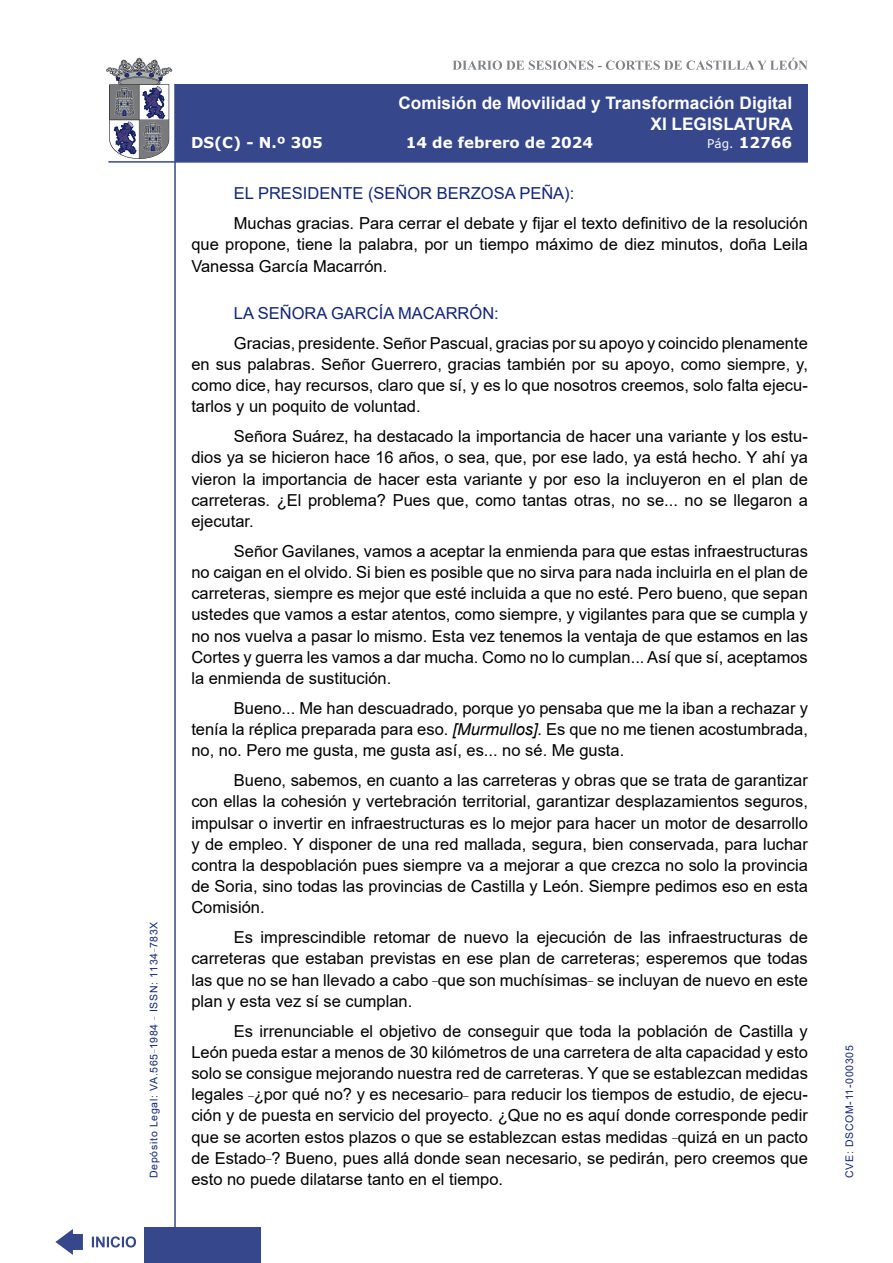
<style>
.page{position:relative;width:893px;height:1263px;background:#fff}
.page>*{position:absolute;margin:0;border:0;box-sizing:border-box;transform-origin:0 0}
.t1{font:700 17.25px/20.7px "Arial";color:#fff;text-align:right}
.t2{font:16.5px/21.1px "Arial";color:#000;text-align:justify}
.Orador{font:16.5px "Arial";color:#122678}
.t3{font:700 15px "Verdana";color:#fff}
.t4{font:10.5px "Arial";letter-spacing:.065em;color:#122678}
.s1{font-weight:400;font-size:12px}
.s2{font-style:italic}
</style>
<div class="page">
<svg style="left:452px;top:58px;width:356px;height:12px"></svg>
<hr style="left:174px;top:84px;width:2px;height:1179px;background:#36478c">
<div style="left:144px;top:1227px;width:117px;height:36px;background:#36478c"></div>
<div style="left:175px;top:84px;width:633px;height:78px;background:#36478c"></div>
<hr style="left:108px;top:161px;width:700px;height:2px;background:#36478c">
<svg style="left:92px;top:1236px;width:44px;height:11px"></svg>
<svg style="left:55px;top:1229px;width:28px;height:26px"></svg>
<svg style="left:106px;top:58px;width:66px;height:101px"></svg>
<p class="t4" style="left:146px;top:1178px;width:258px;rotate:-90deg">Depósito Legal: VA.565<sup>_</sup>1984 <sup>_</sup> ISSN: 1134<sup>_</sup>783X</p>
<p class="t1" style="left:398px;top:93px;width:396px">Comisión de Movilidad y Transformación Digital<br>XI LEGISLATURA</p>
<p class="t3" style="left:191px;top:132px;width:133px">DS(C) - N.º 305</p>
<p class="t3" style="left:406px;top:132px;width:189px">14 de febrero de 2024</p>
<p class="t3" style="left:707px;top:132px;width:86px"><span class="s1">Pág.</span> 12766</p>
<p class="Orador" style="left:234px;top:182px;width:342px">EL PRESIDENTE (SEÑOR BERZOSA PEÑA):</p>
<p class="t2" style="left:191px;top:213px;width:618px;text-indent:43px">Muchas gracias. Para cerrar el debate y fijar el texto definitivo de la resolución que propone, tiene la palabra, por un tiempo máximo de diez minutos, doña Leila Vanessa García Macarrón.</p>
<p class="Orador" style="left:234px;top:301px;width:266px">LA SEÑORA GARCÍA MACARRÓN:</p>
<p class="t2" style="left:191px;top:332px;width:618px;text-indent:43px">Gracias, presidente. Señor Pascual, gracias por su apoyo y coincido plenamente en sus palabras. Señor Guerrero, gracias también por su apoyo, como siempre, y, como dice, hay recursos, claro que sí, y es lo que nosotros creemos, solo falta ejecu&shy;tarlos y un poquito de voluntad.</p>
<p class="t2" style="left:191px;top:426px;width:618px;text-indent:43px">Señora Suárez, ha destacado la importancia de hacer una variante y los estu&shy;dios ya se hicieron hace 16 años, o sea, que, por ese lado, ya está hecho. Y ahí ya vieron la importancia de hacer esta variante y por eso la incluyeron en el plan de carreteras. ¿El problema? Pues que, como tantas otras, no se... no se llegaron a ejecutar.</p>
<p class="t2" style="left:191px;top:540px;width:618px;text-indent:43px">Señor Gavilanes, vamos a aceptar la enmienda para que estas infraestructuras no caigan en el olvido. Si bien es posible que no sirva para nada incluirla en el plan de carreteras, siempre es mejor que esté incluida a que no esté. Pero bueno, que sepan ustedes que vamos a estar atentos, como siempre, y vigilantes para que se cumpla y no nos vuelva a pasar lo mismo. Esta vez tenemos la ventaja de que estamos en las Cortes y guerra les vamos a dar mucha. Como no lo cumplan... Así que sí, aceptamos la enmienda de sustitución.</p>
<p class="t2" style="left:191px;top:697px;width:618px;text-indent:43px">Bueno... Me han descuadrado, porque yo pensaba que me la iban a rechazar y tenía la réplica preparada para eso. <span class="s2">[Murmullos].</span> Es que no me tienen acostumbrada, no, no. Pero me gusta, me gusta así, es... no sé. Me gusta.</p>
<p class="t2" style="left:191px;top:770px;width:618px;text-indent:43px">Bueno, sabemos, en cuanto a las carreteras y obras que se trata de garantizar con ellas la cohesión y vertebración territorial, garantizar desplazamientos seguros, impulsar o invertir en infraestructuras es lo mejor para hacer un motor de desarrollo y de empleo. Y disponer de una red mallada, segura, bien conservada, para luchar contra la despoblación pues siempre va a mejorar a que crezca no solo la provincia de Soria, sino todas las provincias de Castilla y León. Siempre pedimos eso en esta Comisión.</p>
<p class="t2" style="left:191px;top:927px;width:618px;text-indent:43px">Es imprescindible retomar de nuevo la ejecución de las infraestructuras de carreteras que estaban previstas en ese plan de carreteras; esperemos que todas las que no se han llevado a cabo <sup>_</sup>que son muchísimas<sup>_</sup> se incluyan de nuevo en este plan y esta vez sí se cumplan.</p>
<p class="t2" style="left:191px;top:1020px;width:618px;text-indent:43px">Es irrenunciable el objetivo de conseguir que toda la población de Castilla y León pueda estar a menos de 30 kilómetros de una carretera de alta capacidad y esto solo se consigue mejorando nuestra red de carreteras. Y que se establezcan medidas legales <sup>_</sup>¿por qué no? y es necesario<sup>_</sup> para reducir los tiempos de estudio, de ejecu&shy;ción y de puesta en servicio del proyecto. ¿Que no es aquí donde corresponde pedir que se acorten estos plazos o que se establezcan estas medidas <sup>_</sup>quizá en un pacto de Estado<sup>_</sup>? Bueno, pues allá donde sean necesario, se pedirán, pero creemos que esto no puede dilatarse tanto en el tiempo.</p>
<p class="t4" style="left:842px;top:1178px;width:134px;rotate:-90deg">CVE: DSCOM-11-000305</p>
</div>
